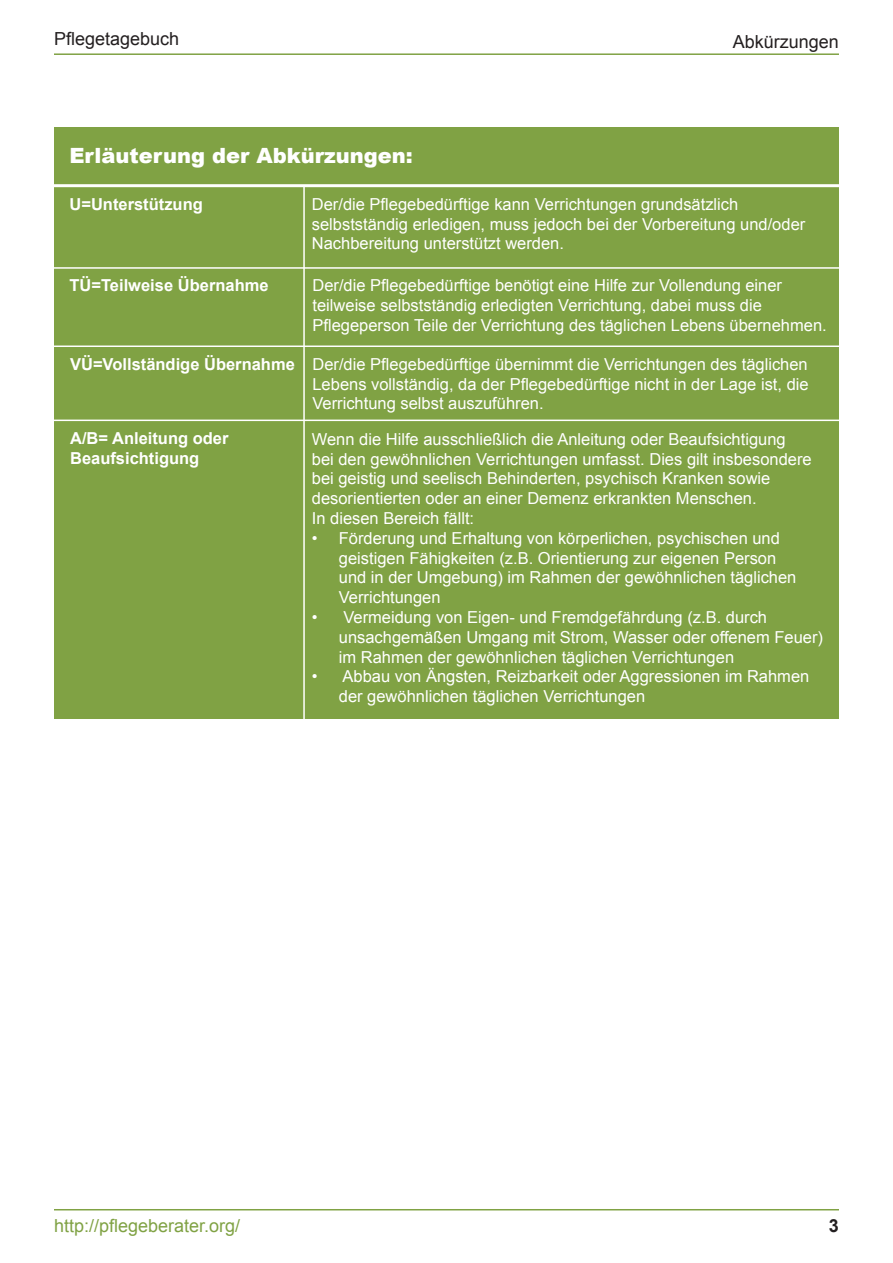
<style>
.page{position:relative;width:893px;height:1263px;background:#fff}
.page>*{position:absolute;margin:0;border:0;box-sizing:border-box;transform-origin:0 0}
.t1{font:900 21px "Arial";color:#fff}
.t2{font:18px "Arial";color:#231f20}
.t3{font:18px "Arial";color:#80a244}
.t4{font:700 18px "Arial";color:#231f20}
.t5{font:16.5px/19.8px "Arial";color:#fff}
.t6{font:700 16.5px/19.8px "Arial";color:#fff}
</style>
<div class="page">
<hr style="left:54px;top:53px;width:785px;height:2px;background:#80a244">
<hr style="left:54px;top:1209px;width:785px;height:1px;background:#80a244">
<div style="left:54px;top:128px;width:785px;height:591px;background:#80a244"></div>
<hr style="left:47px;top:184px;width:792px;height:3px;background:#fff">
<hr style="left:50px;top:267px;width:793px;height:2px;background:#fff">
<hr style="left:50px;top:345px;width:793px;height:2px;background:#fff">
<hr style="left:51px;top:420px;width:792px;height:1px;background:#fff">
<hr style="left:303px;top:186px;width:2px;height:551px;background:#fff">
<p class="t2" style="left:54px;top:27px;width:127px">Pflegetagebuch</p>
<p class="t2" style="left:733px;top:29px;width:108px">Abkürzungen</p>
<p class="t1" style="left:69px;top:140px;width:345px">Erläuterung der Abkürzungen:</p>
<p class="t6" style="left:69px;top:195px;width:135px">U=Unterstützung</p>
<p class="t5" style="left:312px;top:194px;width:495px">Der/die Pflegebedürftige kann Verrichtungen grundsätzlich selbstständig erledigen, muss jedoch bei der Vorbereitung und/oder<br>Nachbereitung unterstützt werden.</p>
<p class="t5" style="left:312px;top:276px;width:516px">Der/die Pflegebedürftige benötigt eine Hilfe zur Vollendung einer teilweise selbstständig erledigten Verrichtung, dabei muss die<br>Pflegeperson Teile der Verrichtung des täglichen Lebens übernehmen.</p>
<p class="t5" style="left:312px;top:354px;width:498px;text-align:justify">Der/die Pflegebedürftige übernimmt die Verrichtungen des täglichen Lebens vollständig, da der Pflegebedürftige nicht in der Lage ist, die Verrichtung selbst auszuführen.</p>
<p class="t5" style="left:312px;top:429px;width:501px">Wenn die Hilfe ausschließlich die Anleitung oder Beaufsichtigung bei den gewöhnlichen Verrichtungen umfasst. Dies gilt insbesondere bei geistig und seelisch Behinderten, psychisch Kranken sowie desorientierten oder an einer Demenz erkrankten Menschen.<br>In diesen Bereich fällt:</p>
<p class="t5" style="left:339px;top:528px;width:459px;text-indent:-27px">• Förderung und Erhaltung von körperlichen, psychischen und geistigen Fähigkeiten (z.B. Orientierung zur eigenen Person und in der Umgebung) im Rahmen der gewöhnlichen täglichen Verrichtungen</p>
<p class="t5" style="left:339px;top:607px;width:486px;text-indent:-27px">• Vermeidung von Eigen- und Fremdgefährdung (z.B. durch unsachgemäßen Umgang mit Strom, Wasser oder offenem Feuer) im Rahmen der gewöhnlichen täglichen Verrichtungen</p>
<p class="t5" style="left:339px;top:667px;width:472px;text-indent:-27px">• Abbau von Ängsten, Reizbarkeit oder Aggressionen im Rahmen der gewöhnlichen täglichen Verrichtungen</p>
<p class="t6" style="left:69px;top:276px;width:201px">TÜ=Teilweise Übernahme</p>
<p class="t6" style="left:70px;top:355px;width:226px">VÜ=Vollständige Übernahme</p>
<p class="t6" style="left:70px;top:429px;width:160px">A/B= Anleitung oder<br>Beaufsichtigung</p>
<p class="t3" style="left:54px;top:1214px;width:188px">http://pflegeberater.org/</p>
<p class="t4" style="left:829px;top:1213px;width:12px">3</p>
</div>
